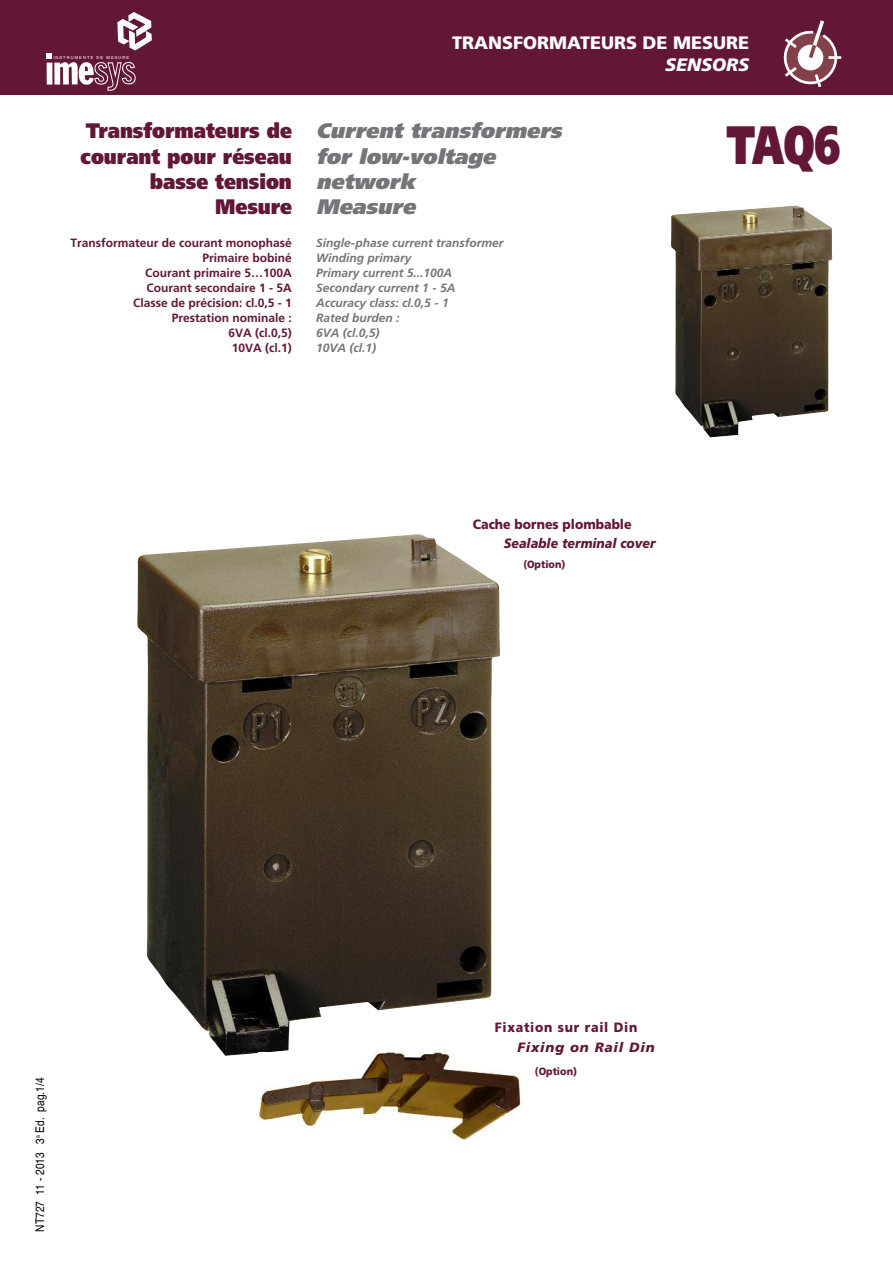
<style>
.page{position:relative;width:893px;height:1263px;background:#fff}
.page>*{position:absolute;margin:0;border:0;box-sizing:border-box;transform-origin:0 0}
.t1{font:900 54px "Frutiger";color:#621737;scale:.7 1}
.t2{font:900 21px/25.2px "Frutiger";color:#621737;text-align:right;scale:.9 1}
.t3{font:italic 900 21px/25.2px "Frutiger";color:#737578}
.t4{font:900 18px "Frutiger";color:#fff}
.t5{font:italic 900 18px "Frutiger";color:#fff}
.t6{font:italic 900 13.5px "Frutiger";color:#621737;scale:.92 1}
.t7{font:900 13.5px "Frutiger";color:#621737;scale:.92 1}
.t8{font:900 13.5px "Frutiger";letter-spacing:.06em;color:#621737;scale:.92 1}
.t9{font:italic 900 13.5px "Frutiger";letter-spacing:.06em;color:#621737}
.t10{font:700 12px/15px "Frutiger";color:#621737;text-align:right}
.t11{font:italic 700 12px/15px "Frutiger";color:#737578}
.t12{font:12px "Helvetica";color:#000;scale:.85 1}
.t13{font:900 10.5px "Frutiger";color:#621737;scale:.92 1}
.t14{font:4.05px "Helvetica";letter-spacing:.25em;color:#fff}
</style>
<div class="page">
<img style="left:137px;top:534px;width:363px;height:522px">
<div style="left:0;top:0;width:893px;height:95px;background:#621737"></div>
<svg style="left:47px;top:12px;width:105px;height:79px"></svg>
<img style="left:671px;top:205px;width:161px;height:232px">
<svg style="left:783px;top:20px;width:58px;height:67px"></svg>
<div style="left:471px;top:517px;width:186px;height:48px;background:#fff"></div>
<img style="left:259px;top:1052px;width:262px;height:88px">
<div style="left:493px;top:1020px;width:186px;height:48px;background:#fff"></div>
<p class="t14" style="left:53px;top:56px;width:77px">INSTRUMENTS DE MESURE</p>
<h2 class="t2" style="left:81px;top:120px;width:236px">Transformateurs de courant pour réseau basse tension<br>Mesure</h2>
<p class="t10" style="left:71px;top:236px;width:223px">Transformateur de courant monophasé<br>Primaire bobiné<br>Courant primaire 5…100A<br>Courant secondaire 1 - 5A<br>Classe de précision: cl.0,5 - 1<br>Prestation nominale :<br>6VA (cl.0,5)<br>10VA (cl.1)</p>
<h3 class="t4" style="left:452px;top:36px;width:298px">TRANSFORMATEURS DE MESURE</h3>
<h3 class="t5" style="left:665px;top:57px;width:85px">SENSORS</h3>
<h2 class="t3" style="left:316px;top:120px;width:251px">Current transformers for low-voltage network<br>Measure</h2>
<p class="t11" style="left:316px;top:237px;width:189px">Single-phase current transformer<br>Winding primary<br>Primary current 5...100A<br>Secondary current 1 - 5A<br>Accuracy class: cl.0,5 - 1<br>Rated burden :<br>6VA (cl.0,5)<br>10VA (cl.1)</p>
<h1 class="t1" style="left:726px;top:124px;width:164px">TAQ6</h1>
<p class="t7" style="left:473px;top:519px;width:174px">Cache bornes plombable</p>
<p class="t6" style="left:504px;top:538px;width:166px">Sealable terminal cover</p>
<p class="t13" style="left:523px;top:560px;width:47px">(Option)</p>
<p class="t12" style="left:33px;top:1232px;width:183px;rotate:-90deg">NT727 11 - 2013 3<sup>a</sup> Ed. pag.1/4</p>
<p class="t8" style="left:495px;top:1022px;width:156px">Fixation sur rail Din</p>
<p class="t9" style="left:517px;top:1041px;width:139px">Fixing on Rail Din</p>
<p class="t13" style="left:535px;top:1067px;width:47px">(Option)</p>
</div>
